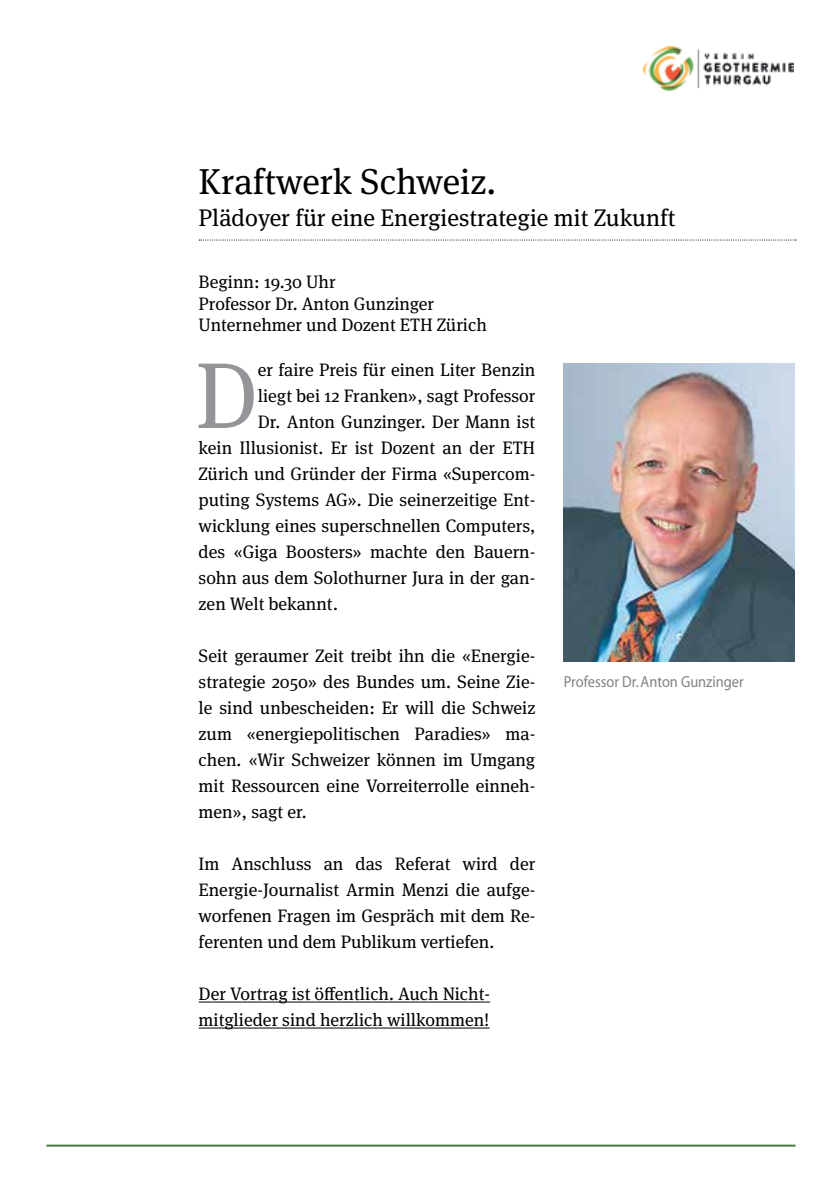
<style>
.page{position:relative;width:840px;height:1191px;background:#fff}
.page>*{position:absolute;margin:0;border:0;box-sizing:border-box;transform-origin:0 0}
.t1{font:93.4px "Meta Serif OT";color:#939598}
.t2{font:36px "Meta Serif OT";color:#000}
.t3{font:24px "Meta Serif OT";color:#000}
.t4{font:18px/26px "Meta Serif OT";color:#000}
.t5{font:16px "Myriad";color:#808285;scale:.9 1}
</style>
<div class="page">
<hr style="left:198px;top:1001px;width:292px;height:1px;background:#000">
<hr style="left:198px;top:1027px;width:291px;height:1px;background:#000">
<svg style="left:199px;top:239px;width:596px;height:1px"></svg>
<img style="left:563px;top:363px;width:231px;height:299px">
<img style="left:643px;top:47px;width:150px;height:44px">
<hr style="left:46px;top:1144px;width:749px;height:2px;background:#487b41">
<h2 class="t2" style="left:198px;top:161px;width:299px">Kraftwerk Schweiz.</h2>
<h3 class="t3" style="left:198px;top:204px;width:478px">Plädoyer für eine Energiestrategie mit Zukunft</h3>
<p class="t4" style="left:198px;top:271px;width:289px;line-height:21.6px">Beginn: 19.30 Uhr<br>Professor Dr. Anton Gunzinger<br>Unternehmer und Dozent ETH Zürich</p>
<h1 class="t1" style="left:195px;top:342px;width:64px">D</h1>
<p class="t4" style="left:258px;top:357px;width:279px">er faire Preis für einen Liter Benzin</p>
<p class="t4" style="left:258px;top:383px;width:279px">liegt bei 12 Franken», sagt Professor</p>
<p class="t4" style="left:258px;top:409px;width:279px">Dr. Anton Gunzinger. Der Mann ist</p>
<p class="t4" style="left:198px;top:435px;width:338px">kein Illusionist. Er ist Dozent an der ETH</p>
<p class="t4" style="left:198px;top:461px;width:338px">Zürich und Gründer der Firma «Supercom-</p>
<p class="t4" style="left:198px;top:487px;width:338px">puting Systems AG». Die seinerzeitige Ent-</p>
<p class="t4" style="left:198px;top:513px;width:338px">wicklung eines superschnellen Computers,</p>
<p class="t4" style="left:198px;top:539px;width:338px">des «Giga Boosters» machte den Bauern-</p>
<p class="t4" style="left:198px;top:565px;width:338px">sohn aus dem Solothurner Jura in der gan-</p>
<p class="t4" style="left:198px;top:591px;width:141px">zen Welt bekannt.</p>
<p class="t4" style="left:198px;top:643px;width:338px;text-align:justify">Seit geraumer Zeit treibt ihn die «Energie&shy;strategie 2050» des Bundes um. Seine Zie&shy;le sind unbescheiden: Er will die Schweiz zum «energiepolitischen Paradies» ma&shy;chen. «Wir Schweizer können im Umgang mit Ressourcen eine Vorreiterrolle einneh&shy;men», sagt er.</p>
<p class="t4" style="left:198px;top:851px;width:338px;text-align:justify">Im Anschluss an das Referat wird der Energie-Journalist Armin Menzi die aufge&shy;worfenen Fragen im Gespräch mit dem Re&shy;ferenten und dem Publikum vertiefen.</p>
<p class="t4" style="left:198px;top:981px;width:293px">Der Vortrag ist öffentlich. Auch Nicht&shy;mitglieder sind herzlich willkommen!</p>
<p class="t5" style="left:563px;top:674px;width:201px">Professor Dr. Anton Gunzinger</p>
</div>
